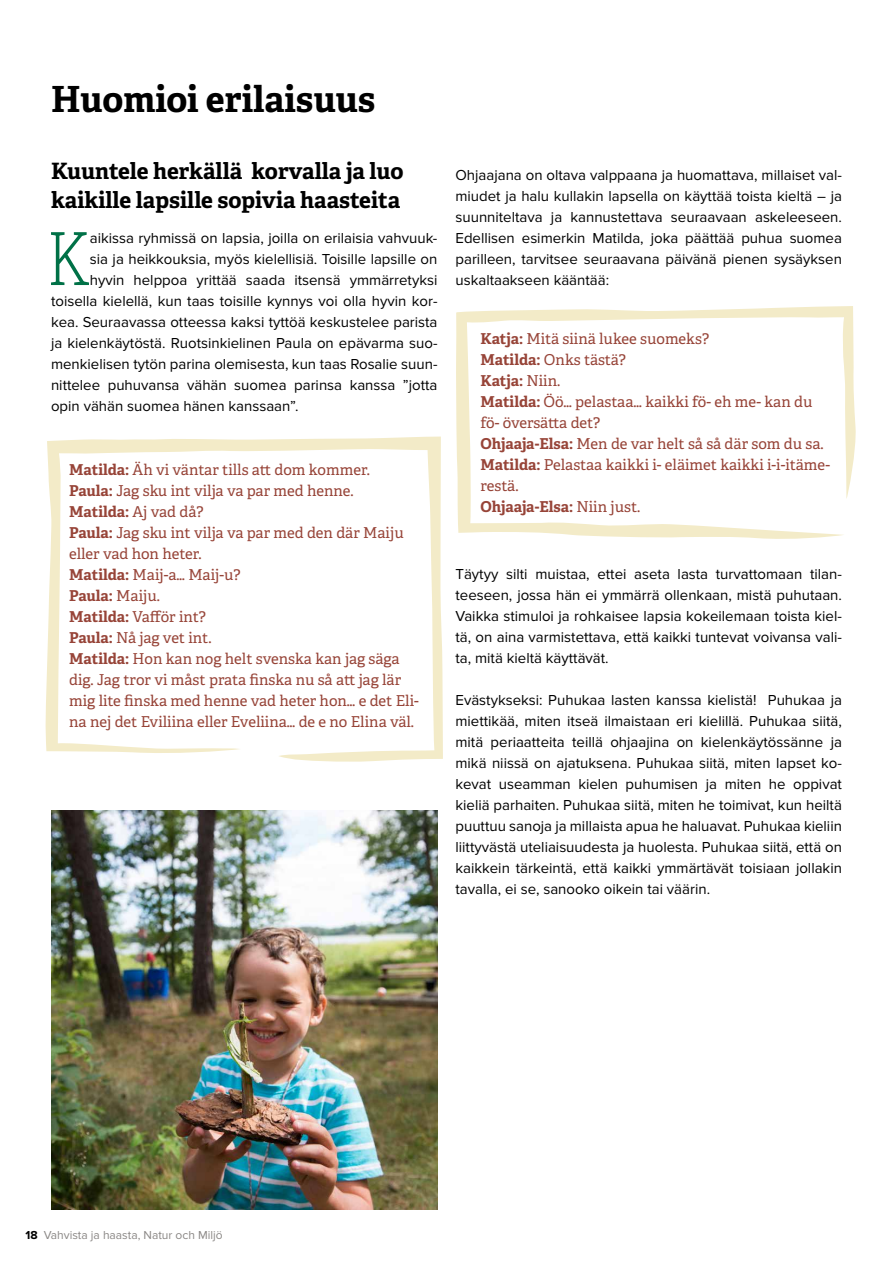
<style>
.page{position:relative;width:893px;height:1263px;background:#fff}
.page>*{position:absolute;margin:0;border:0;box-sizing:border-box;transform-origin:0 0}
.t1{font:73.05px "Adelle Condensed Th";color:#007147}
.t2{font:700 36px "Adelle PE";color:#000}
.t3{font:700 22.5px/28.5px "Adelle PE";color:#000}
.t4{font:15px/21px "Proxima Nova";color:#000;text-align:justify}
.t5{font:15px/21px "Adelle PE";color:#974438}
.t6{font:12px "Proxima Nova";color:#8a8785}
.s1{font-weight:700}
.s2{font-weight:700;color:#000}
</style>
<div class="page">
<img style="left:51px;top:810px;width:387px;height:399px">
<svg style="left:456px;top:306px;width:400px;height:233px"></svg>
<svg style="left:46px;top:437px;width:397px;height:325px"></svg>
<h2 class="t2" style="left:51px;top:73px;width:326px">Huomioi erilaisuus</h2>
<h3 class="t3" style="left:51px;top:156px;width:354px">Kuuntele herkällä korvalla ja luo kaikille lapsille sopivia haasteita</h3>
<h1 class="t1" style="left:46px;top:208px;width:45px">K</h1>
<p class="t4" style="left:90px;top:228px;width:349px">aikissa ryhmissä on lapsia, joilla on erilaisia vahvuuk-</p>
<p class="t4" style="left:90px;top:249px;width:349px">sia ja heikkouksia, myös kielellisiä. Toisille lapsille on</p>
<p class="t4" style="left:90px;top:270px;width:349px">hyvin helppoa yrittää saada itsensä ymmärretyksi</p>
<p class="t4" style="left:51px;top:291px;width:388px">toisella kielellä, kun taas toisille kynnys voi olla hyvin kor-</p>
<p class="t4" style="left:51px;top:312px;width:388px">kea. Seuraavassa otteessa kaksi tyttöä keskustelee parista</p>
<p class="t4" style="left:51px;top:333px;width:388px">ja kielenkäytöstä. Ruotsinkielinen Paula on epävarma suo-</p>
<p class="t4" style="left:51px;top:354px;width:388px">menkielisen tytön parina olemisesta, kun taas Rosalie suun-</p>
<p class="t4" style="left:51px;top:375px;width:388px">nittelee puhuvansa vähän suomea parinsa kanssa ”jotta</p>
<p class="t4" style="left:51px;top:396px;width:249px">opin vähän suomea hänen kanssaan”.</p>
<p class="t5" style="left:69px;top:459px;width:351px"><span class="s1">Matilda:</span> Äh vi väntar tills att dom kommer.<br><span class="s1">Paula:</span> Jag sku int vilja va par med henne.<br><span class="s1">Matilda:</span> Aj vad då?<br><span class="s1">Paula:</span> Jag sku int vilja va par med den där Maiju eller vad hon heter.<br><span class="s1">Matilda:</span> Maij-a… Maij-u?<br><span class="s1">Paula:</span> Maiju.<br><span class="s1">Matilda:</span> Vafför int?<br><span class="s1">Paula:</span> Nå jag vet int.<br><span class="s1">Matilda:</span> Hon kan nog helt svenska kan jag säga dig. Jag tror vi måst prata finska nu så att jag lär mig lite finska med henne vad heter hon… e det Eli&shy;na nej det Eviliina eller Eveliina… de e no Elina väl.</p>
<p class="t4" style="left:455px;top:165px;width:388px">Ohjaajana on oltava valppaana ja huomattava, millaiset val&shy;miudet ja halu kullakin lapsella on käyttää toista kieltä – ja suunniteltava ja kannustettava seuraavaan askeleeseen.<br>Edellisen esimerkin Matilda, joka päättää puhua suomea parilleen, tarvitsee seuraavana päivänä pienen sysäyksen uskaltaakseen kääntää:</p>
<p class="t5" style="left:480px;top:328px;width:351px"><span class="s1">Katja:</span> Mitä siinä lukee suomeks?<br><span class="s1">Matilda:</span> Onks tästä?<br><span class="s1">Katja:</span> Niin.<br><span class="s1">Matilda:</span> Öö… pelastaa… kaikki fö- eh me- kan du fö- översätta det?<br><span class="s1">Ohjaaja-Elsa:</span> Men de var helt så så där som du sa.<br><span class="s1">Matilda:</span> Pelastaa kaikki i- eläimet kaikki i-i-itäme&shy;restä.<br><span class="s1">Ohjaaja-Elsa:</span> Niin just.</p>
<p class="t4" style="left:455px;top:564px;width:388px">Täytyy silti muistaa, ettei aseta lasta turvattomaan tilan&shy;teeseen, jossa hän ei ymmärrä ollenkaan, mistä puhutaan.<br>Vaikka stimuloi ja rohkaisee lapsia kokeilemaan toista kiel&shy;tä, on aina varmistettava, että kaikki tuntevat voivansa vali&shy;ta, mitä kieltä käyttävät.</p>
<p class="t4" style="left:455px;top:690px;width:388px">Evästykseksi: Puhukaa lasten kanssa kielistä! Puhukaa ja miettikää, miten itseä ilmaistaan eri kielillä. Puhukaa siitä, mitä periaatteita teillä ohjaajina on kielenkäytössänne ja mikä niissä on ajatuksena. Puhukaa siitä, miten lapset ko&shy;kevat useamman kielen puhumisen ja miten he oppivat kieliä parhaiten. Puhukaa siitä, miten he toimivat, kun heiltä puuttuu sanoja ja millaista apua he haluavat. Puhukaa kieliin liittyvästä uteliaisuudesta ja huolesta. Puhukaa siitä, että on kaikkein tärkeintä, että kaikki ymmärtävät toisiaan jollakin tavalla, ei se, sanooko oikein tai väärin.</p>
<p class="t6" style="left:26px;top:1228px;width:199px"><span class="s2">18</span> Vahvista ja haasta, Natur och Miljö</p>
</div>
